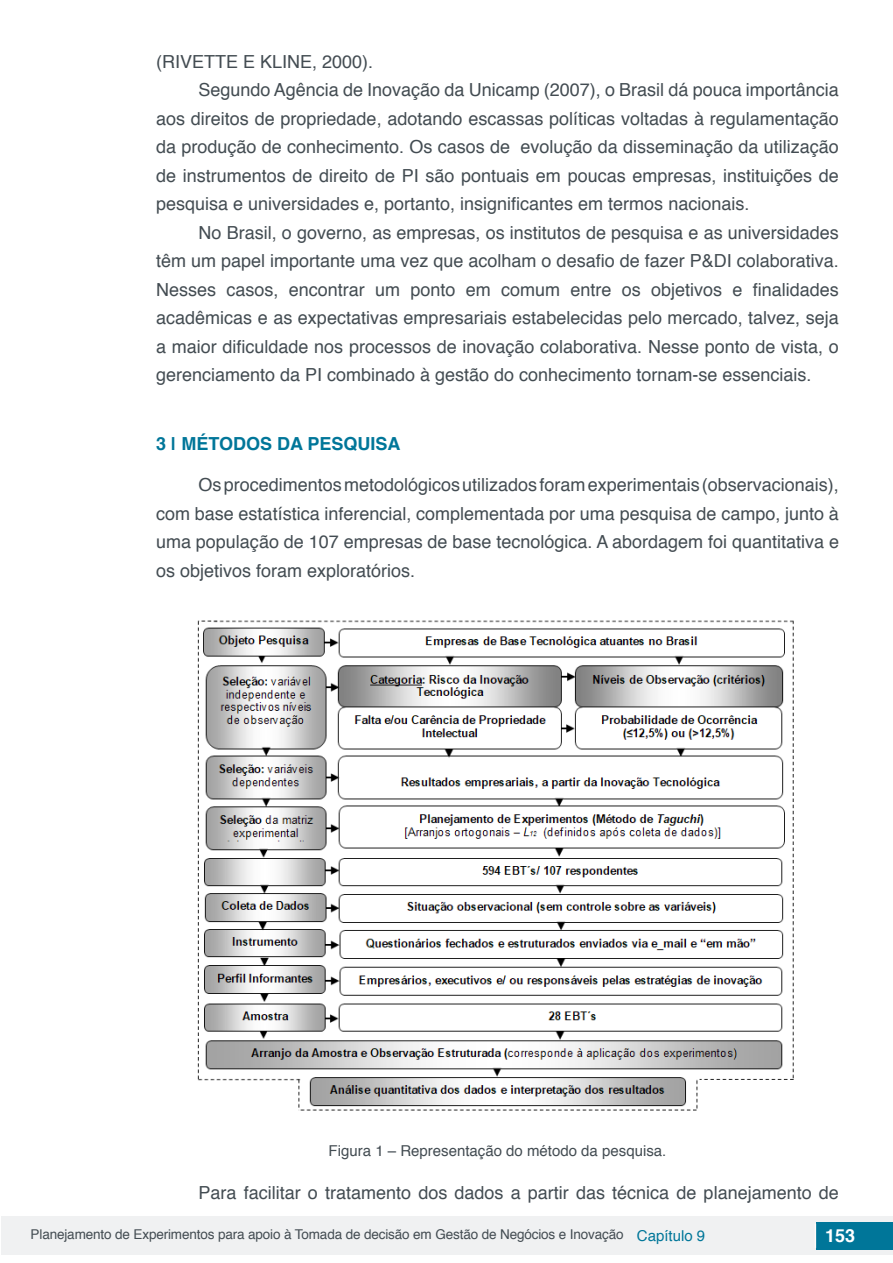
<style>
.page{position:relative;width:893px;height:1263px;background:#fff}
.page>*{position:absolute;margin:0;border:0;box-sizing:border-box;transform-origin:0 0}
.txt{font:18px/28.5px "Helvetica";color:#434c52;text-align:justify}
.t1{font:700 18px "Helvetica";color:#007699}
.t2{font:700 18px "Helvetica";color:#fff}
.info_tab_gra_imag{font:15px "Helvetica";color:#434c52}
.t3{font:13.5px "Helvetica";letter-spacing:-.01em;color:#434c52}
.s1{font-size:15px;color:#007699}
</style>
<div class="page">
<div style="left:1px;top:1216px;width:891px;height:38px;background:#f0f1f2"></div>
<div style="left:816px;top:1222px;width:77px;height:27px;background:#007699"></div>
<svg style="left:815px;top:1224px;width:1px;height:24px"></svg>
<img style="left:197px;top:620px;width:597px;height:491px">
<p class="txt" style="left:156px;top:47px;width:219px">(RIVETTE E KLINE, 2000).</p>
<p class="txt" style="left:156px;top:76px;width:684px;text-indent:43px">Segundo Agência de Inovação da Unicamp (2007), o Brasil dá pouca importância aos direitos de propriedade, adotando escassas políticas voltadas à regulamentação da produção de conhecimento. Os casos de evolução da disseminação da utilização de instrumentos de direito de PI são pontuais em poucas empresas, instituições de pesquisa e universidades e, portanto, insignificantes em termos nacionais.</p>
<p class="txt" style="left:156px;top:218px;width:684px;text-indent:43px">No Brasil, o governo, as empresas, os institutos de pesquisa e as universidades têm um papel importante uma vez que acolham o desafio de fazer P&amp;DI colaborativa.<br>Nesses casos, encontrar um ponto em comum entre os objetivos e finalidades acadêmicas e as expectativas empresariais estabelecidas pelo mercado, talvez, seja a maior dificuldade nos processos de inovação colaborativa. Nesse ponto de vista, o gerenciamento da PI combinado à gestão do conhecimento tornam-se essenciais.</p>
<p class="t1" style="left:156px;top:429px;width:246px">3 | MÉTODOS DA PESQUISA</p>
<p class="txt" style="left:156px;top:471px;width:684px;text-indent:43px">Os procedimentos metodológicos utilizados foram experimentais (observacionais), com base estatística inferencial, complementada por uma pesquisa de campo, junto à uma população de 107 empresas de base tecnológica. A abordagem foi quantitativa e os objetivos foram exploratórios.</p>
<p class="info_tab_gra_imag" style="left:329px;top:1139px;width:339px">Figura 1 – Representação do método da pesquisa.</p>
<p class="txt" style="left:199px;top:1179px;width:642px">Para facilitar o tratamento dos dados a partir das técnica de planejamento de</p>
<p class="t3" style="left:31px;top:1223px;width:676px">Planejamento de Experimentos para apoio à Tomada de decisão em Gestão de Negócios e Inovação <span class="s1">Capítulo 9</span></p>
<p class="t2" style="left:825px;top:1221px;width:32px">153</p>
</div>
